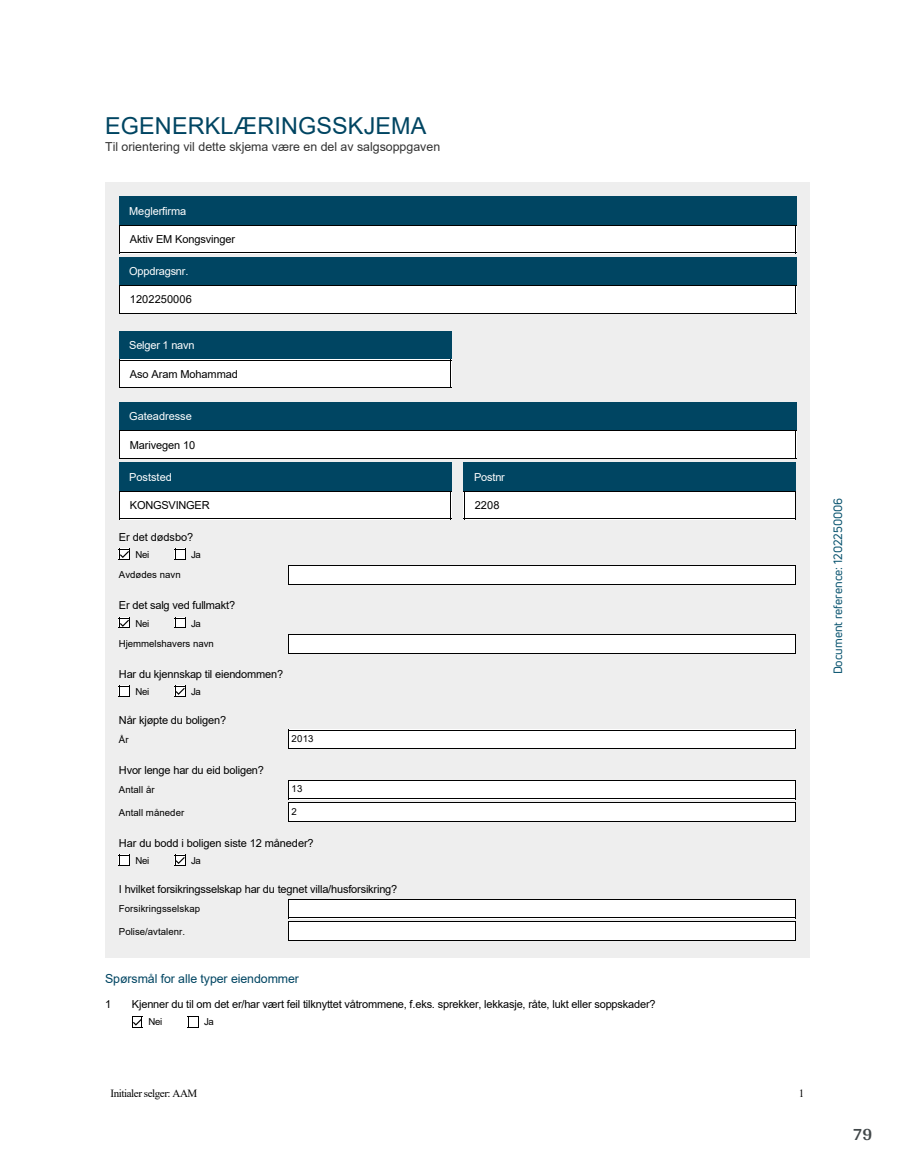
<style>
.page{position:relative;width:915px;height:1172px;background:#fff}
.page>*{position:absolute;margin:0;border:0;box-sizing:border-box;transform-origin:0 0}
.t1{font:23.4px "Arial";letter-spacing:.005em;color:#004562}
.t2{font:700 18px "Arya";color:#414749}
.t3{font:12.45px "Arial";color:#333}
.t4{font:12.45px "Arial";letter-spacing:-.005em;color:#004562}
.t5{font:11.85px "Uni Neue";color:#04506c}
.t6{font:10.95px "Arial";letter-spacing:-.015em;color:#000}
.t7{font:10.95px "Arial";letter-spacing:-.01em;color:#fff}
.t8{font:10.95px "Times New Roman";letter-spacing:-.04em;color:#000}
.t9{font:10.95px "Arial";letter-spacing:.005em;color:#000}
.t10{font:9.6px/20.7px "Arial";letter-spacing:.005em;color:#000}
</style>
<div class="page">
<div style="left:105px;top:182px;width:704px;height:776px;background:#eee"></div>
<div style="left:119px;top:196px;width:676px;height:29px;background:#004562"></div>
<div style="left:119px;top:225px;width:676px;height:28px;background:#fff"></div>
<hr style="left:119px;top:225px;width:676px;height:1px;background:#000">
<hr style="left:119px;top:252px;width:676px;height:1px;background:#000">
<svg style="left:119px;top:226px;width:1px;height:26px"></svg>
<svg style="left:795px;top:225px;width:1px;height:28px"></svg>
<div style="left:119px;top:257px;width:676px;height:28px;background:#004562"></div>
<div style="left:119px;top:285px;width:676px;height:29px;background:#fff"></div>
<hr style="left:119px;top:285px;width:676px;height:1px;background:#000">
<hr style="left:119px;top:313px;width:676px;height:1px;background:#000">
<svg style="left:119px;top:286px;width:1px;height:27px"></svg>
<svg style="left:795px;top:285px;width:1px;height:29px"></svg>
<div style="left:119px;top:331px;width:332px;height:29px;background:#004562"></div>
<div style="left:119px;top:360px;width:332px;height:28px;background:#fff"></div>
<hr style="left:119px;top:360px;width:332px;height:1px;background:#000">
<hr style="left:119px;top:387px;width:332px;height:1px;background:#000">
<svg style="left:119px;top:361px;width:1px;height:26px"></svg>
<svg style="left:450px;top:361px;width:1px;height:26px"></svg>
<div style="left:119px;top:402px;width:676px;height:29px;background:#004562"></div>
<div style="left:119px;top:431px;width:676px;height:28px;background:#fff"></div>
<hr style="left:119px;top:431px;width:676px;height:1px;background:#000">
<hr style="left:119px;top:458px;width:676px;height:1px;background:#000">
<svg style="left:119px;top:432px;width:1px;height:26px"></svg>
<svg style="left:795px;top:431px;width:1px;height:28px"></svg>
<div style="left:119px;top:462px;width:332px;height:29px;background:#004562"></div>
<div style="left:119px;top:491px;width:332px;height:28px;background:#fff"></div>
<hr style="left:119px;top:491px;width:332px;height:1px;background:#000">
<hr style="left:119px;top:519px;width:332px;height:1px;background:#000">
<svg style="left:119px;top:492px;width:1px;height:27px"></svg>
<svg style="left:450px;top:492px;width:1px;height:27px"></svg>
<div style="left:463px;top:462px;width:332px;height:29px;background:#004562"></div>
<div style="left:463px;top:491px;width:332px;height:28px;background:#fff"></div>
<hr style="left:463px;top:491px;width:332px;height:1px;background:#000">
<hr style="left:463px;top:519px;width:332px;height:1px;background:#000">
<svg style="left:795px;top:491px;width:1px;height:28px"></svg>
<div style="left:288px;top:565px;width:507px;height:20px;background:#fff"></div>
<hr style="left:288px;top:565px;width:507px;height:1px;background:#000">
<hr style="left:288px;top:584px;width:507px;height:1px;background:#000">
<svg style="left:288px;top:566px;width:1px;height:18px"></svg>
<svg style="left:795px;top:565px;width:1px;height:20px"></svg>
<div style="left:288px;top:634px;width:507px;height:19px;background:#fff"></div>
<hr style="left:288px;top:634px;width:507px;height:1px;background:#000">
<hr style="left:288px;top:653px;width:507px;height:1px;background:#000">
<svg style="left:288px;top:635px;width:1px;height:18px"></svg>
<svg style="left:795px;top:634px;width:1px;height:19px"></svg>
<div style="left:288px;top:730px;width:507px;height:19px;background:#fff"></div>
<hr style="left:288px;top:730px;width:507px;height:1px;background:#000">
<hr style="left:288px;top:748px;width:507px;height:1px;background:#000">
<svg style="left:288px;top:731px;width:1px;height:17px"></svg>
<svg style="left:795px;top:730px;width:1px;height:19px"></svg>
<div style="left:288px;top:780px;width:507px;height:19px;background:#fff"></div>
<hr style="left:288px;top:780px;width:507px;height:1px;background:#000">
<hr style="left:288px;top:798px;width:507px;height:1px;background:#000">
<div style="left:288px;top:803px;width:507px;height:19px;background:#fff"></div>
<hr style="left:288px;top:803px;width:507px;height:1px;background:#000">
<hr style="left:288px;top:821px;width:507px;height:1px;background:#000">
<svg style="left:288px;top:781px;width:1px;height:40px"></svg>
<svg style="left:795px;top:780px;width:1px;height:42px"></svg>
<div style="left:288px;top:899px;width:507px;height:19px;background:#fff"></div>
<hr style="left:288px;top:899px;width:507px;height:1px;background:#000">
<hr style="left:288px;top:917px;width:507px;height:1px;background:#000">
<div style="left:288px;top:921px;width:507px;height:20px;background:#fff"></div>
<hr style="left:288px;top:921px;width:507px;height:1px;background:#000">
<hr style="left:288px;top:940px;width:507px;height:1px;background:#000">
<svg style="left:288px;top:900px;width:1px;height:40px"></svg>
<svg style="left:795px;top:899px;width:1px;height:42px"></svg>
<svg style="left:119px;top:549px;width:11px;height:11px"></svg>
<svg style="left:175px;top:549px;width:11px;height:11px"></svg>
<svg style="left:119px;top:618px;width:11px;height:10px"></svg>
<svg style="left:175px;top:618px;width:11px;height:10px"></svg>
<svg style="left:119px;top:686px;width:11px;height:11px"></svg>
<svg style="left:175px;top:686px;width:11px;height:11px"></svg>
<svg style="left:119px;top:855px;width:11px;height:11px"></svg>
<svg style="left:175px;top:855px;width:11px;height:11px"></svg>
<svg style="left:132px;top:1016px;width:10px;height:12px"></svg>
<svg style="left:188px;top:1016px;width:11px;height:12px"></svg>
<h1 class="t1" style="left:105px;top:109px;width:323px">EGENERKLÆRINGSSKJEMA</h1>
<p class="t3" style="left:105px;top:138px;width:336px">Til orientering vil dette skjema være en del av salgsoppgaven</p>
<p class="t7" style="left:129px;top:203px;width:59px">Meglerfirma</p>
<p class="t6" style="left:130px;top:231px;width:107px">Aktiv EM Kongsvinger</p>
<p class="t7" style="left:129px;top:264px;width:61px">Oppdragsnr.</p>
<p class="t9" style="left:130px;top:292px;width:63px">1202250006</p>
<p class="t7" style="left:129px;top:338px;width:67px">Selger 1 navn</p>
<p class="t6" style="left:130px;top:366px;width:109px">Aso Aram Mohammad</p>
<p class="t7" style="left:129px;top:409px;width:64px">Gateadresse</p>
<p class="t6" style="left:130px;top:437px;width:67px">Marivegen 10</p>
<p class="t7" style="left:129px;top:469px;width:44px">Poststed</p>
<p class="t6" style="left:130px;top:498px;width:81px">KONGSVINGER</p>
<p class="t7" style="left:474px;top:469px;width:32px">Postnr</p>
<p class="t6" style="left:474px;top:498px;width:26px">2208</p>
<p class="t6" style="left:119px;top:529px;width:76px">Er det dødsbo?</p>
<p class="t10" style="left:135px;top:544px;width:15px">Nei</p>
<p class="t10" style="left:191px;top:544px;width:11px">Ja</p>
<p class="t10" style="left:119px;top:565px;width:63px">Avdødes navn</p>
<p class="t6" style="left:119px;top:598px;width:118px">Er det salg ved fullmakt?</p>
<p class="t10" style="left:135px;top:613px;width:15px">Nei</p>
<p class="t10" style="left:119px;top:613px;width:96px;text-indent:72px">Ja<br>Hjemmelshavers navn</p>
<p class="t6" style="left:119px;top:667px;width:166px">Har du kjennskap til eiendommen?</p>
<p class="t10" style="left:135px;top:681px;width:15px">Nei</p>
<p class="t10" style="left:191px;top:681px;width:11px">Ja</p>
<p class="t6" style="left:119px;top:712px;width:109px">Når kjøpte du boligen?</p>
<p class="t10" style="left:119px;top:729px;width:11px">År</p>
<p class="t10" style="left:291px;top:728px;width:23px">2013</p>
<p class="t6" style="left:119px;top:762px;width:146px">Hvor lenge har du eid boligen?</p>
<p class="t10" style="left:119px;top:779px;width:37px">Antall år</p>
<p class="t10" style="left:291px;top:778px;width:13px">13</p>
<p class="t10" style="left:119px;top:802px;width:67px">Antall måneder</p>
<p class="t10" style="left:291px;top:801px;width:7px">2</p>
<p class="t6" style="left:119px;top:835px;width:196px">Har du bodd i boligen siste 12 måneder?</p>
<p class="t10" style="left:135px;top:850px;width:15px">Nei</p>
<p class="t10" style="left:191px;top:850px;width:11px">Ja</p>
<p class="t6" style="left:119px;top:881px;width:280px">I hvilket forsikringsselskap har du tegnet villa/husforsikring?</p>
<p class="t10" style="left:119px;top:898px;width:83px">Forsikringsselskap</p>
<p class="t10" style="left:119px;top:921px;width:68px">Polise/avtalenr.</p>
<p class="t4" style="left:105px;top:970px;width:195px">Spørsmål for alle typer eiendommer</p>
<p class="t6" style="left:105px;top:997px;width:8px">1</p>
<p class="t6" style="left:132px;top:997px;width:525px">Kjenner du til om det er/har vært feil tilknyttet våtrommene, f.eks. sprekker, lekkasje, råte, lukt eller soppskader?</p>
<p class="t10" style="left:148px;top:1012px;width:15px">Nei</p>
<p class="t10" style="left:204px;top:1012px;width:11px">Ja</p>
<p class="t8" style="left:111px;top:1085px;width:88px">Initialer selger: AAM</p>
<p class="t8" style="left:798px;top:1085px;width:7px">1</p>
<p class="t5" style="left:829px;top:674px;width:178px;rotate:-90deg">Document reference: 1202250006</p>
<h2 class="t2" style="left:852px;top:1123px;width:21px">79</h2>
</div>
